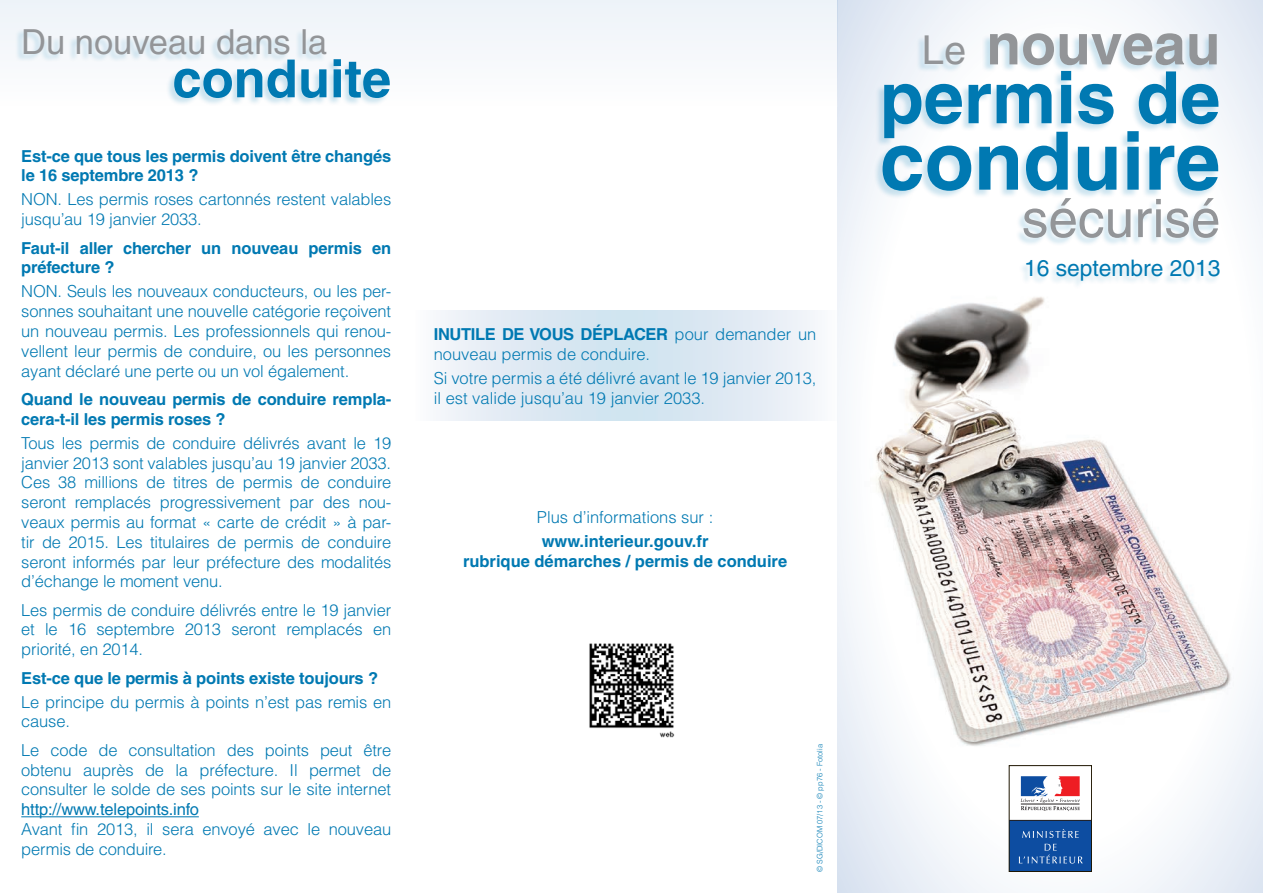
<style>
.page{position:relative;width:1263px;height:893px;background:#fff}
.page>*{position:absolute;margin:0;border:0;box-sizing:border-box;transform-origin:0 0}
.t1{font:700 80.7px "Helvetica";color:#0079b2}
.t2{font:700 72.15px "Helvetica";color:#0079b2}
.t3{font:700 57px "Helvetica";color:#939598}
.t4{font:53.1px "Helvetica";color:#939598}
.t5{font:700 52.5px "Helvetica";color:#0079b2}
.t6{font:34.5px "Helvetica";color:#939598}
.t7{font:22.8px "Helvetica";color:#0079b2}
.t8{font:300 16.5px/19.8px "Helvetica";letter-spacing:-.01em;color:#0079b2}
.t9{font:700 16.5px/19.8px "Helvetica";letter-spacing:-.01em;color:#0079b2}
.t10{font:300 7.5px "Helvetica";color:#0079b2}
.s1{font-weight:400}
.s2{font-weight:700}
.s3{font-weight:400;font-size:39.9px}
</style>
<div class="page">
<svg style="left:838px;top:0;width:425px;height:893px"></svg>
<div style="left:0;top:0;width:838px;height:106px;background:#f4f7fa"></div>
<svg style="left:440px;top:310px;width:398px;height:111px;background:#dfeaf4"></svg>
<div style="left:1009px;top:766px;width:82px;height:54px;background:#fff"></div>
<svg style="left:1020px;top:776px;width:60px;height:35px"></svg>
<div style="left:1009px;top:820px;width:82px;height:51px;background:#0d4da1"></div>
<div style="left:1009px;top:765px;width:83px;height:107px;border:1px solid #1e1500"></div>
<hr style="left:1009px;top:820px;width:82px;height:1px;background:#231f20">
<svg style="left:1022px;top:829px;width:57px;height:9px"></svg>
<svg style="left:1019px;top:844px;width:64px;height:19px"></svg>
<img style="left:589px;top:643px;width:86px;height:95px">
<img style="left:847px;top:263px;width:393px;height:492px">
<div style="left:874px;top:34px;width:346px;height:255px;background:#0079b2;opacity:.2"></div>
<div style="left:15px;top:29px;width:375px;height:77px;background:#0079b2;opacity:.2"></div>
<hr style="left:21px;top:816px;width:178px;height:1px;background:#0079b2">
<p class="t6" style="left:21px;top:22px;width:307px">Du nouveau dans la</p>
<p class="t5" style="left:172px;top:47px;width:220px">conduite</p>
<p class="t9" style="left:21px;top:146px;width:371px">Est-ce que tous les permis doivent être changés le 16 septembre 2013 ?</p>
<p class="t8" style="left:21px;top:189px;width:371px">NON. Les permis roses cartonnés restent valables jusqu’au 19 janvier 2033.</p>
<p class="t9" style="left:21px;top:238px;width:371px">Faut-il aller chercher un nouveau permis en préfecture ?</p>
<p class="t8" style="left:21px;top:281px;width:371px;text-align:justify">NON. Seuls les nouveaux conducteurs, ou les per&shy;sonnes souhaitant une nouvelle catégorie reçoivent un nouveau permis. Les professionnels qui renou&shy;vellent leur permis de conduire, ou les personnes ayant déclaré une perte ou un vol également.</p>
<p class="t9" style="left:21px;top:389px;width:371px">Quand le nouveau permis de conduire rempla&shy;cera-t-il les permis roses ?</p>
<p class="t8" style="left:21px;top:433px;width:371px;text-align:justify">Tous les permis de conduire délivrés avant le 19 janvier 2013 sont valables jusqu’au 19 janvier 2033.<br>Ces 38 millions de titres de permis de conduire seront remplacés progressivement par des nou&shy;veaux permis au format « carte de crédit » à par&shy;tir de 2015. Les titulaires de permis de conduire seront informés par leur préfecture des modalités d’échange le moment venu.</p>
<p class="t8" style="left:21px;top:600px;width:371px;text-align:justify">Les permis de conduire délivrés entre le 19 janvier et le 16 septembre 2013 seront remplacés en priorité, en 2014.</p>
<p class="t9" style="left:21px;top:668px;width:358px">Est-ce que le permis à points existe toujours ?</p>
<p class="t8" style="left:21px;top:692px;width:371px">Le principe du permis à points n’est pas remis en cause.</p>
<p class="t8" style="left:21px;top:740px;width:371px;text-align:justify">Le code de consultation des points peut être obtenu auprès de la préfecture. Il permet de consulter le solde de ses points sur le site internet <span class="s1">http://www.telepoints.info</span></p>
<p class="t8" style="left:21px;top:819px;width:371px">Avant fin 2013, il sera envoyé avec le nouveau permis de conduire.</p>
<p class="t8" style="left:434px;top:324px;width:384px"><span class="s2">INUTILE DE VOUS DÉPLACER</span> pour demander un nouveau permis de conduire.</p>
<p class="t8" style="left:434px;top:368px;width:384px">Si votre permis a été délivré avant le 19 janvier 2013,</p>
<p class="t8" style="left:434px;top:388px;width:273px">il est valide jusqu’au 19 janvier 2033.</p>
<p class="t8" style="left:537px;top:507px;width:178px">Plus d’informations sur :</p>
<p class="t9" style="left:542px;top:531px;width:168px">www.interieur.gouv.fr</p>
<p class="t9" style="left:463px;top:551px;width:326px">rubrique démarches / permis de conduire</p>
<p class="t10" style="left:815px;top:872px;width:129px;rotate:-90deg">© SG/DICOM 07/13 - © pp76 - Fotolia</p>
<p class="t3" style="left:922px;top:10px;width:300px"><span class="s3">Le</span> nouveau</p>
<p class="t2" style="left:880px;top:54px;width:342px">permis de</p>
<p class="t1" style="left:880px;top:112px;width:342px">conduire</p>
<p class="t4" style="left:1022px;top:188px;width:200px">sécurisé</p>
<p class="t7" style="left:1024px;top:255px;width:198px">16 septembre 2013</p>
</div>
